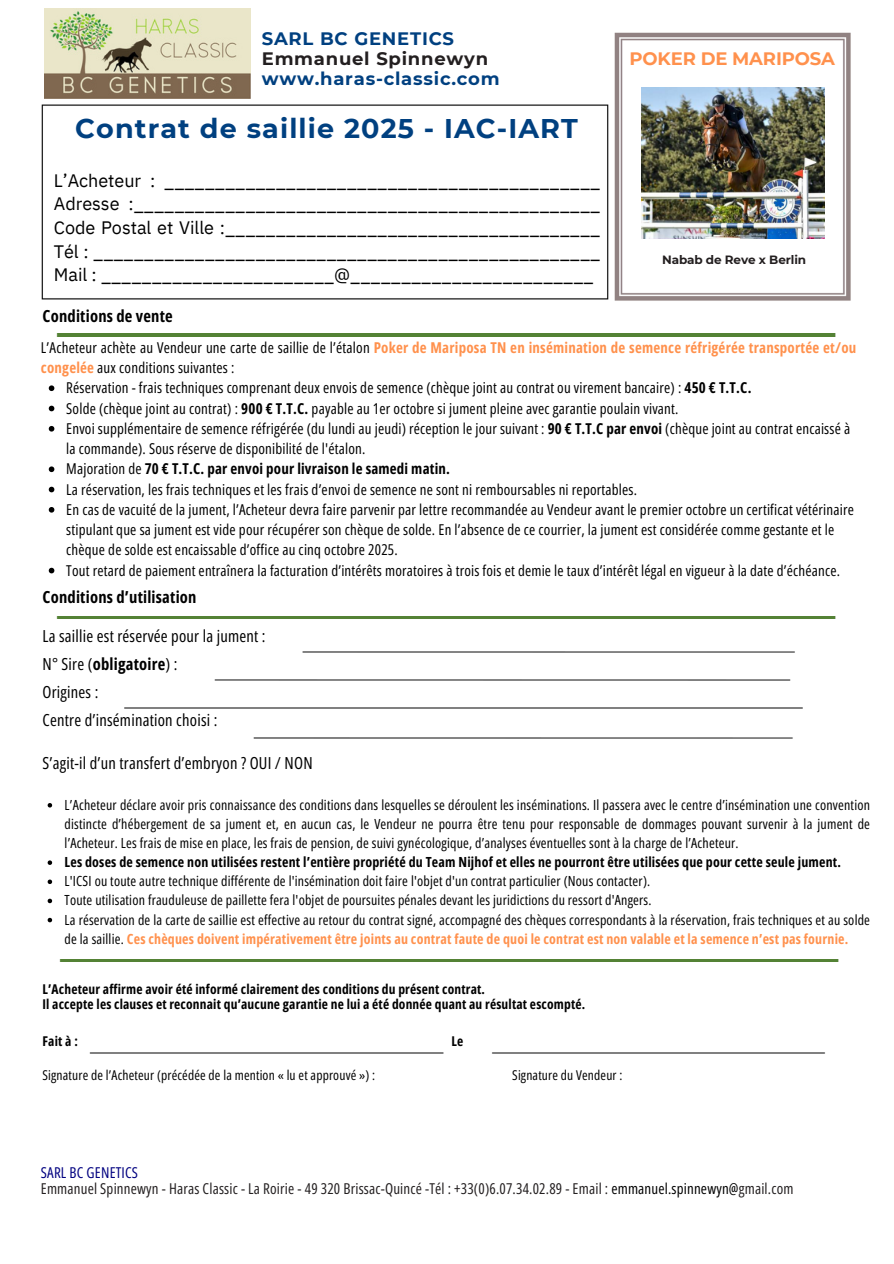
<style>
.page{position:relative;width:894px;height:1264px;background:#fff}
.page>*{position:absolute;margin:0;border:0;box-sizing:border-box;transform-origin:0 0}
.t1{font:700 27px "Montserrat";letter-spacing:.04em;color:#004080}
.t2{font:18px/23.7px "IBM Plex Sans";color:#000;text-align:justify}
.t3{font:700 18px/20.2px "Montserrat";letter-spacing:.04em;color:#004080}
.t4{font:700 18px "Montserrat";letter-spacing:-.01em;color:#ff914d}
.t5{font:16.5px/28.2px "Open Sans Condensed";letter-spacing:.015em;color:#000}
.t6{font:700 16.5px "Open Sans Condensed";letter-spacing:.015em;color:#000}
.t7{font:15px/20.2px "Open Sans Condensed";letter-spacing:.015em;color:#000}
.t8{font:15px/16.8px "Open Sans Condensed";letter-spacing:.015em;color:#231f20}
.t9{font:700 15px "Open Sans Condensed";letter-spacing:.015em;color:#000}
.t10{font:13.95px/19.2px "Open Sans Condensed";letter-spacing:.015em;color:#000;text-align:justify}
.t11{font:700 13.95px "Open Sans Condensed";letter-spacing:.015em;color:#000}
.t12{font:700 13.5px/14.7px "Open Sans Condensed";letter-spacing:.015em;color:#000}
.t13{font:13.5px "Open Sans Condensed";letter-spacing:.015em;color:#000}
.t14{font:700 12px "Montserrat";letter-spacing:-.01em;color:#231f20}
.s1{color:#231f20}
.s2{font-weight:700;color:#ff914d}
.s3{font-weight:700}
.s4{font-weight:400}
.s5{color:#000080}
.s6{color:#000}
</style>
<div class="page">
<img style="left:614px;top:32px;width:237px;height:269px">
<hr style="left:56px;top:334px;width:780px;height:2px;background:#548235">
<img style="left:41px;top:97px;width:574px;height:204px">
<img style="left:44px;top:8px;width:206px;height:90px">
<img style="left:641px;top:87px;width:183px;height:151px">
<img style="left:89px;top:1052px;width:355px;height:1px">
<hr style="left:56px;top:616px;width:780px;height:2px;background:#548235">
<hr style="left:59px;top:959px;width:780px;height:2px;background:#548235">
<svg style="left:48px;top:803px;width:4px;height:4px"></svg>
<svg style="left:48px;top:860px;width:4px;height:5px"></svg>
<svg style="left:48px;top:879px;width:4px;height:5px"></svg>
<svg style="left:48px;top:898px;width:4px;height:5px"></svg>
<svg style="left:48px;top:917px;width:4px;height:5px"></svg>
<svg style="left:49px;top:385px;width:5px;height:6px"></svg>
<svg style="left:49px;top:405px;width:5px;height:6px"></svg>
<svg style="left:49px;top:426px;width:5px;height:5px"></svg>
<svg style="left:49px;top:466px;width:5px;height:6px"></svg>
<svg style="left:49px;top:486px;width:5px;height:6px"></svg>
<svg style="left:49px;top:507px;width:5px;height:5px"></svg>
<svg style="left:49px;top:567px;width:5px;height:6px"></svg>
<p class="t3" style="left:262px;top:28px;width:239px">SARL BC GENETICS<br><span class="s1">Emmanuel Spinnewyn </span>www.haras-classic.com</p>
<p class="t1" style="left:75px;top:111px;width:504px">Contrat de saillie 2025 - IAC-IART</p>
<p class="t2" style="left:54px;top:168px;width:548px">L’Acheteur : ___________________________________________ Adresse :______________________________________________ Code Postal et Ville :_____________________________________ Tél : __________________________________________________ Mail : _______________________@________________________</p>
<p class="t6" style="left:42px;top:304px;width:132px">Conditions de vente</p>
<h2 class="t4" style="left:629px;top:48px;width:207px">POKER DE MARIPOSA</h2>
<h3 class="t14" style="left:662px;top:252px;width:145px">Nabab de Reve x Berlin</h3>
<p class="t7" style="left:41px;top:337px;width:816px">L’Acheteur achète au Vendeur une carte de saillie de l’étalon <span class="s2">Poker de Mariposa TN en insémination de semence réfrigérée transportée et/ou congelée</span> aux conditions suivantes :</p>
<p class="t7" style="left:66px;top:377px;width:686px">Réservation - frais techniques comprenant deux envois de semence (chèque joint au contrat ou virement bancaire) : <span class="s3">450 € T.T.C.</span></p>
<p class="t7" style="left:66px;top:397px;width:613px">Solde (chèque joint au contrat) : <span class="s3">900 € T.T.C.</span> payable au 1er octobre si jument pleine avec garantie poulain vivant.</p>
<h4 class="t7" style="left:66px;top:418px;width:785px">Envoi supplémentaire de semence réfrigérée (du lundi au jeudi) réception le jour suivant : <span class="s3">90 € T.T.C par envoi</span> (chèque joint au contrat encaissé à la commande). Sous réserve de disponibilité de l'étalon.</h4>
<h4 class="t9" style="left:66px;top:458px;width:385px"><span class="s4">Majoration de</span> 70 € T.T.C. par envoi pour livraison le samedi matin.</h4>
<p class="t7" style="left:66px;top:478px;width:572px">La réservation, les frais techniques et les frais d’envoi de semence ne sont ni remboursables ni reportables.</p>
<p class="t7" style="left:66px;top:499px;width:789px">En cas de vacuité de la jument, l’Acheteur devra faire parvenir par lettre recommandée au Vendeur avant le premier octobre un certificat vétérinaire stipulant que sa jument est vide pour récupérer son chèque de solde. En l’absence de ce courrier, la jument est considérée comme gestante et le chèque de solde est encaissable d’office au cinq octobre 2025.</p>
<p class="t7" style="left:66px;top:559px;width:775px">Tout retard de paiement entraînera la facturation d’intérêts moratoires à trois fois et demie le taux d’intérêt légal en vigueur à la date d’échéance.</p>
<h1 class="t6" style="left:42px;top:585px;width:155px">Conditions d’utilisation</h1>
<h1 class="t5" style="left:42px;top:621px;width:224px">La saillie est réservée pour la jument :<br>N° Sire (<span class="s3">obligatoire</span>) :<br>Origines :<br>Centre d’insémination choisi :</h1>
<h4 class="t5" style="left:42px;top:748px;width:271px">S’agit-il d’un transfert d’embryon ? OUI / NON</h4>
<h6 class="t10" style="left:65px;top:794px;width:806px">L’Acheteur déclare avoir pris connaissance des conditions dans lesquelles se déroulent les inséminations. Il passera avec le centre d’insémination une convention distincte d’hébergement de sa jument et, en aucun cas, le Vendeur ne pourra être tenu pour responsable de dommages pouvant survenir à la jument de l’Acheteur. Les frais de mise en place, les frais de pension, de suivi gynécologique, d’analyses éventuelles sont à la charge de l’Acheteur.</h6>
<p class="t11" style="left:65px;top:852px;width:777px">Les doses de semence non utilisées restent l’entière propriété du Team Nijhof et elles ne pourront être utilisées que pour cette seule jument.</p>
<p class="t10" style="left:65px;top:871px;width:587px">L'ICSI ou toute autre technique différente de l'insémination doit faire l'objet d'un contrat particulier (Nous contacter).</p>
<p class="t10" style="left:65px;top:890px;width:588px">Toute utilisation frauduleuse de paillette fera l'objet de poursuites pénales devant les juridictions du ressort d'Angers.</p>
<p class="t10" style="left:65px;top:909px;width:806px">La réservation de la carte de saillie est effective au retour du contrat signé, accompagné des chèques correspondants à la réservation, frais techniques et au solde de la saillie. <span class="s2">Ces chèques doivent impérativement être joints au contrat faute de quoi le contrat est non valable et la semence n’est pas fournie.</span></p>
<h3 class="t12" style="left:42px;top:981px;width:544px">L’Acheteur affirme avoir été informé clairement des conditions du présent contrat.<br>Il accepte les clauses et reconnait qu’aucune garantie ne lui a été donnée quant au résultat escompté.</h3>
<p class="t12" style="left:42px;top:1033px;width:37px">Fait à :</p>
<p class="t12" style="left:451px;top:1033px;width:13px">Le</p>
<p class="t13" style="left:42px;top:1065px;width:334px">Signature de l’Acheteur (précédée de la mention « lu et approuvé ») :</p>
<p class="t13" style="left:512px;top:1065px;width:112px">Signature du Vendeur :</p>
<p class="t8" style="left:41px;top:1163px;width:754px"><span class="s5">SARL BC GENETICS<br></span>Emmanuel Spinnewyn - Haras Classic - La Roirie - 49 320 Brissac-Quincé -Tél : +33(0)6.07.34.02.89 - Email : <span class="s6">emmanuel.spinnewyn@</span>gmail.com</p>
</div>
